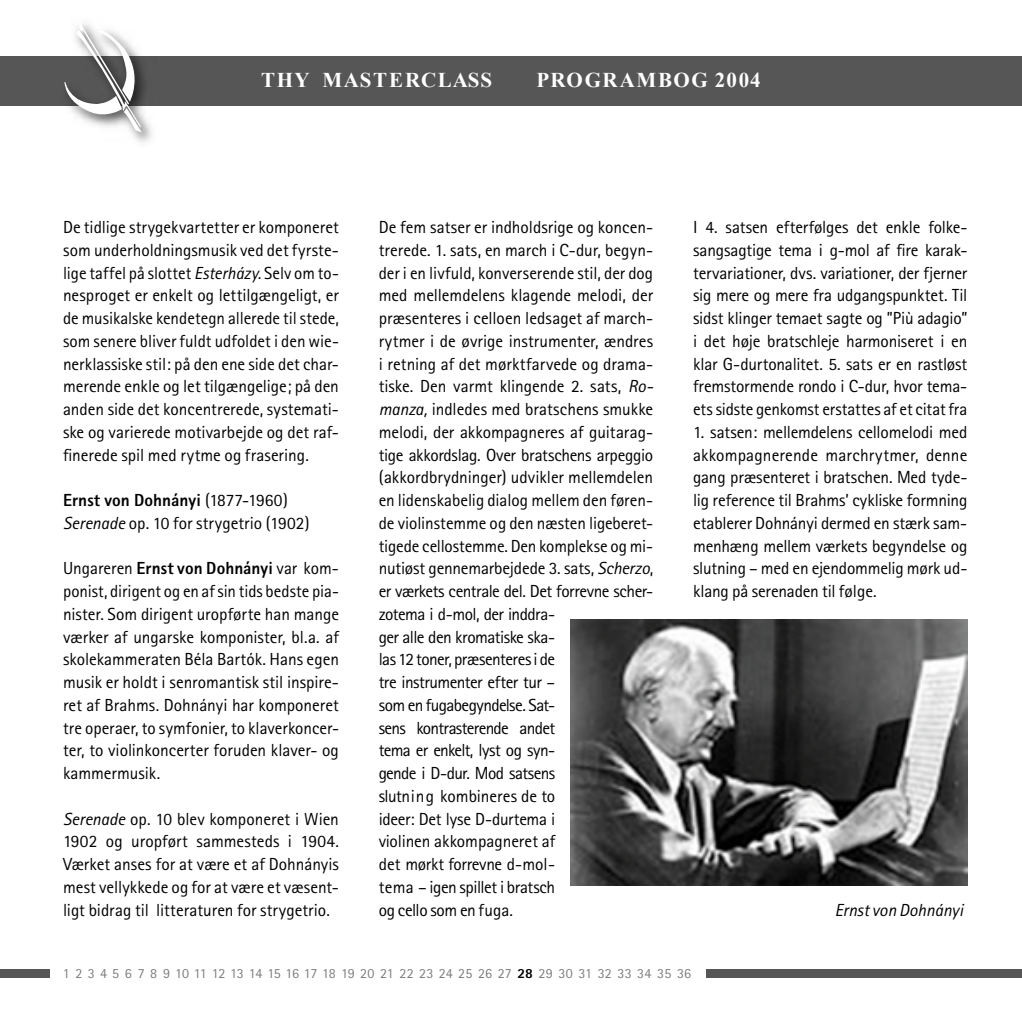
<style>
.page{position:relative;width:1022px;height:1022px;background:#fff}
.page>*{position:absolute;margin:0;border:0;box-sizing:border-box;transform-origin:0 0}
.t1{font:700 21px "Times New Roman";letter-spacing:.07em;color:#fff}
.t2{font:17.5px/22.8px "Rotis Sans Serif";letter-spacing:-.005em;color:#000;text-align:justify}
.t3{font:italic 17.5px "Rotis Sans Serif";color:#000}
.t4{font:14px "Rotis Sans Serif";letter-spacing:-.005em;color:#7b7c7c}
.s1{font-style:italic}
.s2{font-weight:800}
.s3{font-weight:800;color:#000}
</style>
<div class="page">
<div style="left:0;top:969px;width:50px;height:9px;background:#565656"></div>
<div style="left:707px;top:969px;width:315px;height:9px;background:#565656"></div>
<div style="left:0;top:56px;width:1022px;height:50px;background:#565656"></div>
<img style="left:131px;top:106px;width:21px;height:36px">
<svg style="left:64px;top:23px;width:78px;height:109px"></svg>
<img style="left:570px;top:620px;width:397px;height:266px">
<p class="t1" style="left:261px;top:65px;width:232px">THY MASTERCLASS</p>
<p class="t1" style="left:537px;top:65px;width:226px">PROGRAMBOG 2004</p>
<p class="t2" style="left:63px;top:216px;width:278px">De tidlige strygekvartetter er komponeret som underholdningsmusik ved det fyrste&shy;lige taffel på slottet <span class="s1">Esterházy.</span> Selv om to&shy;nesproget er enkelt og lettilgængeligt, er de musikalske kendetegn allerede til stede, som senere bliver fuldt udfoldet i den wie&shy;nerklassiske stil: på den ene side det char&shy;merende enkle og let tilgængelige; på den anden side det koncentrerede, systemati&shy;ske og varierede motivarbejde og det raf&shy;finerede spil med rytme og frasering.</p>
<p class="t2" style="left:63px;top:489px;width:248px"><span class="s2">Ernst von Dohnányi</span> (1877-1960)<br><span class="s1">Serenade</span> op. 10 for strygetrio (1902)</p>
<p class="t2" style="left:63px;top:557px;width:278px">Ungareren <span class="s2">Ernst von Dohnányi</span> var kom&shy;ponist, dirigent og en af sin tids bedste pia&shy;nister. Som dirigent uropførte han mange værker af ungarske komponister, bl.a. af skolekammeraten Béla Bartók. Hans egen musik er holdt i senromantisk stil inspire&shy;ret af Brahms. Dohnányi har komponeret tre operaer, to symfonier, to klaverkoncer&shy;ter, to violinkoncerter foruden klaver- og kammermusik.</p>
<p class="t2" style="left:63px;top:807px;width:277px"><span class="s1">Serenade</span> op. 10 blev komponeret i Wien 1902 og uropført sammesteds i 1904.<br>Værket anses for at være et af Dohnányis mest vellykkede og for at være et væsent&shy;ligt bidrag til litteraturen for strygetrio.</p>
<p class="t2" style="left:379px;top:216px;width:276px;text-align:left">De fem satser er indholdsrige og koncen&shy;trerede. 1. sats, en march i C-dur, begyn&shy;der i en livfuld, konverserende stil, der dog med mellemdelens klagende melodi, der præsenteres i celloen ledsaget af march&shy;rytmer i de øvrige instrumenter, ændres i retning af det mørktfarvede og drama&shy;tiske. Den varmt klingende 2. sats, <span class="s1">Ro&shy;manza,</span> indledes med bratschens smukke melodi, der akkompagneres af guitarag&shy;tige akkordslag. Over bratschens arpeggio (akkordbrydninger) udvikler mellemdelen en lidenskabelig dialog mellem den føren&shy;de violinstemme og den næsten ligeberet&shy;tigede cellostemme. Den komplekse og mi&shy;nutiøst gennemarbejdede 3. sats, <span class="s1">Scherzo</span>, er værkets centrale del. Det forrevne scher&shy;zotema i d-mol, der inddra-<br>ger alle den kromatiske ska-<br>las 12 toner, præsenteres i de<br>tre instrumenter efter tur –<br>som en fugabegyndelse. Sat-<br>sens kontrasterende andet<br>tema er enkelt, lyst og syn-<br>gende i D-dur. Mod satsens<br>slutning kombineres de to<br>ideer: Det lyse D-durtema i<br>violinen akkompagneret af<br>det mørkt forrevne d-mol-<br>tema – igen spillet i bratsch<br>og cello som en fuga.</p>
<p class="t2" style="left:693px;top:216px;width:276px">I 4. satsen efterfølges det enkle folke&shy;sangsagtige tema i g-mol af fire karak&shy;tervariationer, dvs. variationer, der fjerner sig mere og mere fra udgangspunktet. Til sidst klinger temaet sagte og ”Più adagio” i det høje bratschleje harmoniseret i en klar G-durtonalitet. 5. sats er en rastløst fremstormende rondo i C-dur, hvor tema&shy;ets sidste genkomst erstattes af et citat fra</p>
<p class="t2" style="left:693px;top:420px;width:276px">1. satsen: mellemdelens cellomelodi med akkompagnerende marchrytmer, denne gang præsenteret i bratschen. Med tyde&shy;lig reference til Brahms’ cykliske formning etablerer Dohnányi dermed en stærk sam&shy;menhæng mellem værkets begyndelse og slutning – med en ejendommelig mørk ud&shy;klang på serenaden til følge.</p>
<p class="t3" style="left:835px;top:899px;width:130px">Ernst von Dohnányi</p>
<p class="t4" style="left:63px;top:965px;width:630px">1 2 3 4 5 6 7 8 9 10 11 12 13 14 15 16 17 18 19 20 21 22 23 24 25 26 27 <span class="s3">28</span> 29 30 31 32 33 34 35 36</p>
</div>
